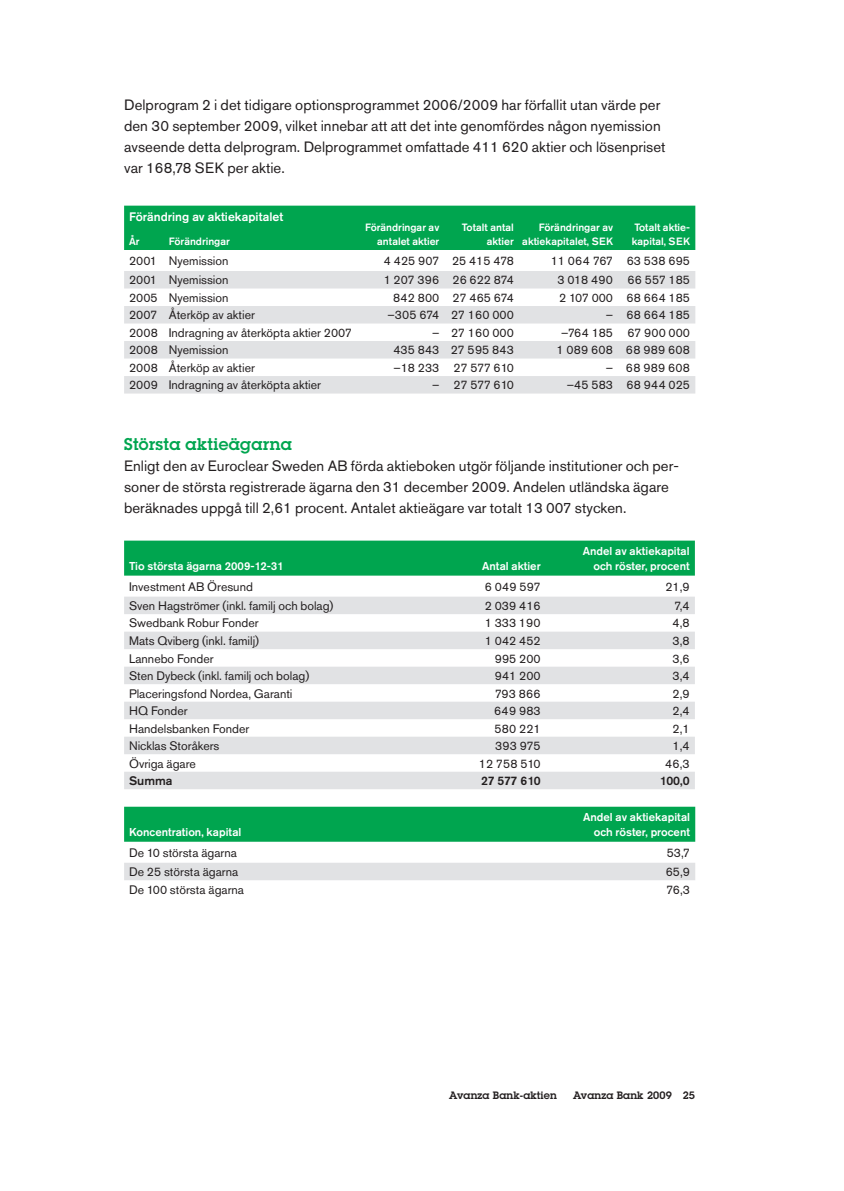
<style>
.page{position:relative;width:844px;height:1191px;background:#fff}
.page>*{position:absolute;margin:0;border:0;box-sizing:border-box;transform-origin:0 0}
.t1{font:600 16.62px "Lubalin Graph Std";letter-spacing:.02em;color:#00a54f}
.t2{font:14.88px/21px "Akzidenz Grotesk Pro";letter-spacing:.005em;color:#231f20}
.t3{font:12.25px "Akzidenz Grotesk Pro";color:#231f20}
.t4{font:500 12.25px "Akzidenz Grotesk Pro";color:#fff}
.t5{font:500 12.25px "Akzidenz Grotesk Pro";color:#231f20}
.t6{font:12.25px "Akzidenz Grotesk Pro";letter-spacing:.02em;color:#231f20}
.t7{font:500 11.38px/15.8px "Akzidenz Grotesk Pro";color:#fff;text-align:right}
.t8{font:500 10.5px/14px "Akzidenz Grotesk Pro";color:#fff;text-align:right}
.t9{font:600 10.5px "Lubalin Graph Std";letter-spacing:.015em;color:#231f20}
</style>
<div class="page">
<div style="left:124px;top:206px;width:571px;height:44px;background:#00a54f"></div>
<div style="left:124px;top:271px;width:571px;height:17px;background:#e1e2e4"></div>
<svg style="left:124px;top:306px;width:571px;height:87px;fill:#e1e2e4"></svg>
<div style="left:124px;top:540px;width:570px;height:35px;background:#00a54f"></div>
<svg style="left:124px;top:596px;width:570px;height:193px;fill:#e1e2e4"></svg>
<div style="left:124px;top:806px;width:571px;height:35px;background:#00a54f"></div>
<div style="left:124px;top:863px;width:571px;height:17px;background:#e1e2e4"></div>
<p class="t2" style="left:124px;top:95px;width:543px">Delprogram 2 i det tidigare optionsprogrammet 2006/2009 har förfallit utan värde per den 30 september 2009, vilket innebar att att det inte genomfördes någon nyemission avseende detta delprogram. Delprogrammet omfattade 411 620 aktier och lösenpriset var 168,78 SEK per aktie.</p>
<p class="t4" style="left:129px;top:209px;width:156px">Förändring av aktiekapitalet</p>
<p class="t8" style="left:129px;top:234px;width:12px">År</p>
<p class="t8" style="left:169px;top:234px;width:63px">Förändringar</p>
<p class="t8" style="left:365px;top:220px;width:76px">Förändringar av antalet aktier</p>
<p class="t8" style="left:461px;top:220px;width:54px">Totalt antal aktier</p>
<p class="t8" style="left:522px;top:220px;width:92px">Förändringar av aktiekapitalet, SEK</p>
<p class="t8" style="left:631px;top:220px;width:60px;text-align:left">Totalt aktie&shy;kapital, SEK</p>
<p class="t3" style="left:129px;top:253px;width:101px">2001 Nyemission</p>
<p class="t3" style="left:384px;top:253px;width:131px">4 425 907 25 415 478</p>
<p class="t3" style="left:550px;top:253px;width:141px">11 064 767 63 538 695</p>
<p class="t3" style="left:129px;top:272px;width:101px">2001 Nyemission</p>
<p class="t3" style="left:383px;top:272px;width:132px">1 207 396 26 622 874</p>
<p class="t3" style="left:557px;top:272px;width:134px">3 018 490 66 557 185</p>
<p class="t3" style="left:129px;top:290px;width:101px">2005 Nyemission</p>
<p class="t3" style="left:393px;top:290px;width:122px">842 800 27 465 674</p>
<p class="t3" style="left:559px;top:290px;width:132px">2 107 000 68 664 185</p>
<p class="t3" style="left:129px;top:307px;width:127px">2007 Återköp av aktier</p>
<p class="t3" style="left:387px;top:307px;width:128px">–305 674 27 160 000</p>
<p class="t3" style="left:605px;top:307px;width:86px">– 68 664 185</p>
<p class="t3" style="left:129px;top:325px;width:224px">2008 Indragning av återköpta aktier 2007</p>
<p class="t3" style="left:432px;top:325px;width:83px">– 27 160 000</p>
<p class="t3" style="left:561px;top:325px;width:130px">–764 185 67 900 000</p>
<p class="t3" style="left:129px;top:342px;width:101px">2008 Nyemission</p>
<p class="t3" style="left:393px;top:342px;width:122px">435 843 27 595 843</p>
<p class="t6" style="left:556px;top:342px;width:135px">1 089 608 68 989 608</p>
<p class="t3" style="left:129px;top:360px;width:127px">2008 Återköp av aktier</p>
<p class="t3" style="left:393px;top:360px;width:122px">–18 233 27 577 610</p>
<p class="t3" style="left:605px;top:360px;width:86px">– 68 989 608</p>
<p class="t3" style="left:129px;top:377px;width:193px">2009 Indragning av återköpta aktier</p>
<p class="t3" style="left:432px;top:377px;width:83px">– 27 577 610</p>
<p class="t3" style="left:567px;top:377px;width:125px">–45 583 68 944 025</p>
<h1 class="t1" style="left:124px;top:433px;width:169px">Största aktieägarna</h1>
<p class="t2" style="left:124px;top:455px;width:555px">Enligt den av Euroclear Sweden AB förda aktieboken utgör följande institutioner och per&shy;soner de största registrerade ägarna den 31 december 2009. Andelen utländska ägare beräknades uppgå till 2,61 procent. Antalet aktieägare var totalt 13 007 stycken.</p>
<p class="t7" style="left:129px;top:558px;width:156px">Tio största ägarna 2009-12-31</p>
<p class="t7" style="left:482px;top:558px;width:60px">Antal aktier</p>
<p class="t7" style="left:582px;top:542px;width:108px">Andel av aktiekapital och röster, procent</p>
<p class="t3" style="left:129px;top:578px;width:125px">Investment AB Öresund</p>
<p class="t3" style="left:484px;top:578px;width:57px">6 049 597</p>
<p class="t3" style="left:665px;top:578px;width:26px">21,9</p>
<p class="t3" style="left:129px;top:598px;width:206px">Sven Hagströmer (inkl. familj och bolag)</p>
<p class="t3" style="left:484px;top:598px;width:57px">2 039 416</p>
<p class="t3" style="left:674px;top:598px;width:17px">7,4</p>
<p class="t3" style="left:129px;top:615px;width:131px">Swedbank Robur Fonder</p>
<p class="t3" style="left:484px;top:615px;width:57px">1 333 190</p>
<p class="t3" style="left:672px;top:615px;width:19px">4,8</p>
<p class="t3" style="left:129px;top:633px;width:131px">Mats Qviberg (inkl. familj)</p>
<p class="t3" style="left:484px;top:633px;width:57px">1 042 452</p>
<p class="t3" style="left:672px;top:633px;width:19px">3,8</p>
<p class="t3" style="left:129px;top:650px;width:86px">Lannebo Fonder</p>
<p class="t3" style="left:494px;top:650px;width:47px">995 200</p>
<p class="t3" style="left:672px;top:650px;width:19px">3,6</p>
<p class="t3" style="left:129px;top:668px;width:182px">Sten Dybeck (inkl. familj och bolag)</p>
<p class="t3" style="left:494px;top:668px;width:47px">941 200</p>
<p class="t3" style="left:672px;top:668px;width:19px">3,4</p>
<p class="t3" style="left:129px;top:685px;width:165px">Placeringsfond Nordea, Garanti</p>
<p class="t3" style="left:495px;top:685px;width:47px">793 866</p>
<p class="t3" style="left:672px;top:685px;width:19px">2,9</p>
<p class="t3" style="left:129px;top:703px;width:60px">HQ Fonder</p>
<p class="t3" style="left:494px;top:703px;width:48px">649 983</p>
<p class="t3" style="left:672px;top:703px;width:19px">2,4</p>
<p class="t3" style="left:129px;top:720px;width:122px">Handelsbanken Fonder</p>
<p class="t3" style="left:494px;top:720px;width:48px">580 221</p>
<p class="t3" style="left:672px;top:720px;width:19px">2,1</p>
<p class="t3" style="left:129px;top:738px;width:92px">Nicklas Storåkers</p>
<p class="t3" style="left:495px;top:738px;width:47px">393 975</p>
<p class="t3" style="left:672px;top:738px;width:19px">1,4</p>
<p class="t3" style="left:129px;top:755px;width:68px">Övriga ägare</p>
<p class="t3" style="left:478px;top:755px;width:63px">12 758 510</p>
<p class="t3" style="left:665px;top:755px;width:26px">46,3</p>
<p class="t5" style="left:129px;top:773px;width:45px">Summa</p>
<p class="t5" style="left:481px;top:773px;width:61px">27 577 610</p>
<p class="t5" style="left:660px;top:773px;width:31px">100,0</p>
<p class="t7" style="left:129px;top:824px;width:114px">Koncentration, kapital</p>
<p class="t7" style="left:583px;top:808px;width:108px">Andel av aktiekapital och röster, procent</p>
<p class="t3" style="left:129px;top:844px;width:109px">De 10 största ägarna</p>
<p class="t3" style="left:666px;top:844px;width:25px">53,7</p>
<p class="t3" style="left:129px;top:864px;width:111px">De 25 största ägarna</p>
<p class="t3" style="left:665px;top:864px;width:26px">65,9</p>
<p class="t3" style="left:129px;top:881px;width:116px">De 100 största ägarna</p>
<p class="t3" style="left:666px;top:881px;width:25px">76,3</p>
<p class="t9" style="left:449px;top:1088px;width:109px">Avanza Bank-aktien</p>
<p class="t9" style="left:573px;top:1088px;width:123px">Avanza Bank 2009 25</p>
</div>
